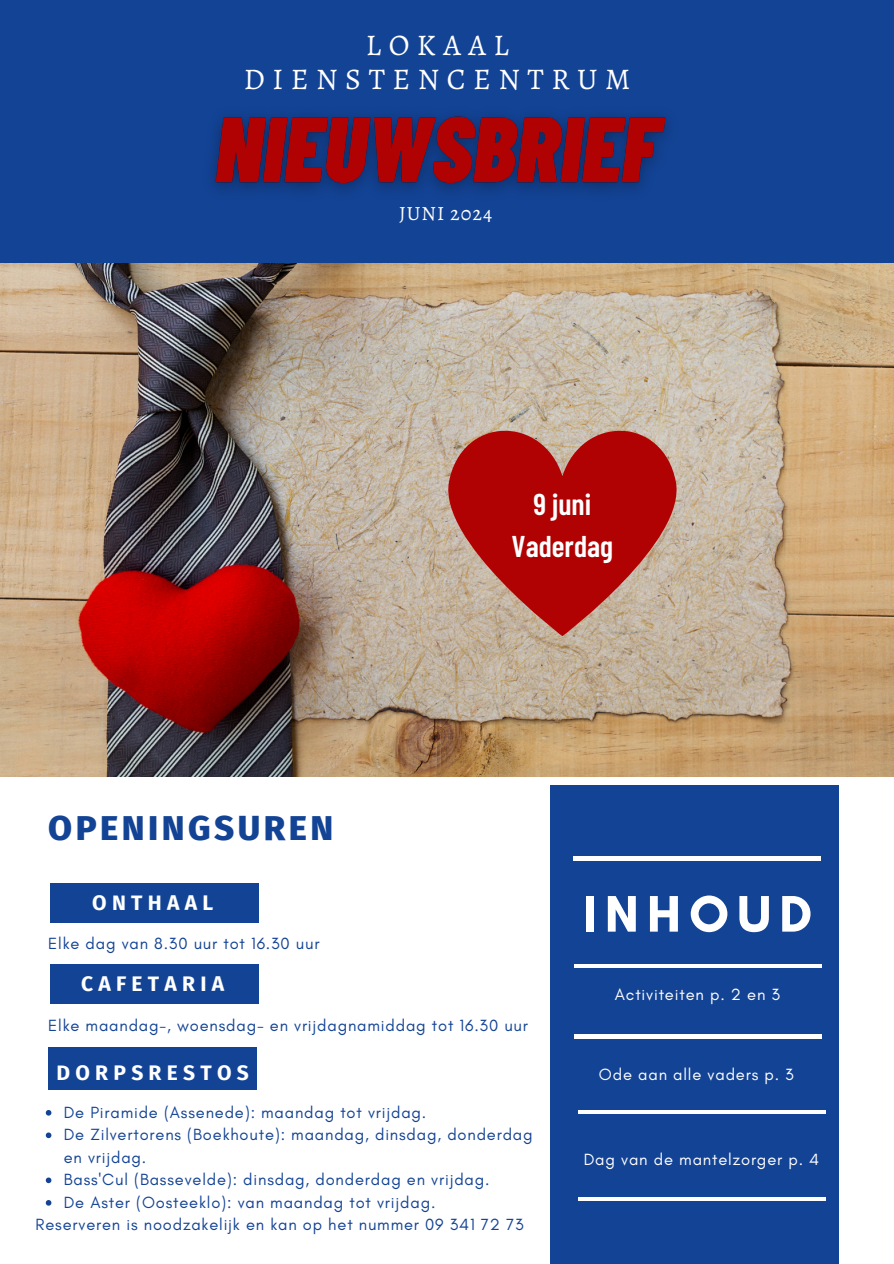
<style>
.page{position:relative;width:894px;height:1264px;background:#fff}
.page>*{position:absolute;margin:0;border:0;box-sizing:border-box;transform-origin:0 0}
.t1{font:700 52.35px "Glacial Indifference";letter-spacing:.15em;color:#fff}
.t2{font:800 34.8px "Fira Sans";letter-spacing:.1em;color:#134395}
.t3{font:30px/33.8px "Alegreya";letter-spacing:.25em;color:#fff;text-align:center}
.t4{font:600 30px/41.7px "Barlow Condensed";color:#fff;text-align:center}
.t5{font:700 21px "Fira Sans";letter-spacing:.25em;color:#fff}
.t6{font:20.1px "Alegreya";letter-spacing:.05em;color:#fff}
.t7{font:16.5px/22.5px "Glacial Indifference";letter-spacing:.05em;color:#134395}
.t8{font:16.5px "Glacial Indifference";letter-spacing:.05em;color:#fff}
</style>
<div class="page">
<img style="left:0;top:262px;width:893px;height:514px">
<div style="left:0;top:0;width:893px;height:262px;background:#134395"></div>
<div style="left:550px;top:785px;width:288px;height:478px;background:#134395"></div>
<hr style="left:572px;top:856px;width:248px;height:4px;background:#fff">
<hr style="left:574px;top:964px;width:247px;height:3px;background:#fff">
<hr style="left:574px;top:1034px;width:247px;height:4px;background:#fff">
<hr style="left:577px;top:1110px;width:248px;height:3px;background:#fff">
<hr style="left:577px;top:1197px;width:248px;height:3px;background:#fff">
<div style="left:50px;top:882px;width:208px;height:40px;background:#134395"></div>
<div style="left:50px;top:964px;width:208px;height:39px;background:#134395"></div>
<div style="left:48px;top:1047px;width:209px;height:42px;background:#134395"></div>
<svg style="left:437px;top:414px;width:250px;height:222px;fill:#b10203"></svg>
<svg style="left:46px;top:1110px;width:5px;height:5px"></svg>
<svg style="left:46px;top:1132px;width:5px;height:6px"></svg>
<svg style="left:46px;top:1177px;width:5px;height:6px"></svg>
<svg style="left:46px;top:1200px;width:5px;height:5px"></svg>
<img style="left:212px;top:115px;width:456px;height:77px">
<h3 class="t3" style="left:244px;top:28px;width:388px">LOKAAL<br>DIENSTENCENTRUM</h3>
<p class="t6" style="left:399px;top:199px;width:95px">JUNI 2024</p>
<h4 class="t2" style="left:48px;top:807px;width:286px">OPENINGSUREN</h4>
<h6 class="t5" style="left:92px;top:890px;width:122px">ONTHAAL</h6>
<p class="t7" style="left:48px;top:931px;width:273px">Elke dag van 8.30 uur tot 16.30 uur</p>
<p class="t5" style="left:81px;top:971px;width:144px">CAFETARIA</p>
<p class="t4" style="left:511px;top:482px;width:103px">9 juni<br>Vaderdag</p>
<p class="t1" style="left:582px;top:881px;width:231px">INHOUD</p>
<h5 class="t8" style="left:614px;top:984px;width:167px">Activiteiten p. 2 en 3</h5>
<h6 class="t7" style="left:48px;top:1013px;width:481px">Elke maandag-, woensdag- en vrijdagnamiddag tot 16.30 uur</h6>
<h6 class="t5" style="left:57px;top:1060px;width:194px">DORPSRESTOS</h6>
<p class="t7" style="left:64px;top:1100px;width:364px">De Piramide (Assenede): maandag tot vrijdag.</p>
<p class="t7" style="left:64px;top:1123px;width:470px">De Zilvertorens (Boekhoute): maandag, dinsdag, donderdag en vrijdag.</p>
<p class="t7" style="left:64px;top:1168px;width:427px">Bass'Cul (Bassevelde): dinsdag, donderdag en vrijdag.</p>
<p class="t7" style="left:64px;top:1190px;width:373px">De Aster (Oosteeklo): van maandag tot vrijdag.</p>
<p class="t7" style="left:36px;top:1213px;width:489px">Reserveren is noodzakelijk en kan op het nummer 09 341 72 73</p>
<p class="t8" style="left:598px;top:1064px;width:196px">Ode aan alle vaders p. 3</p>
<h2 class="t8" style="left:583px;top:1148px;width:237px">Dag van de mantelzorger p. 4</h2>
</div>
